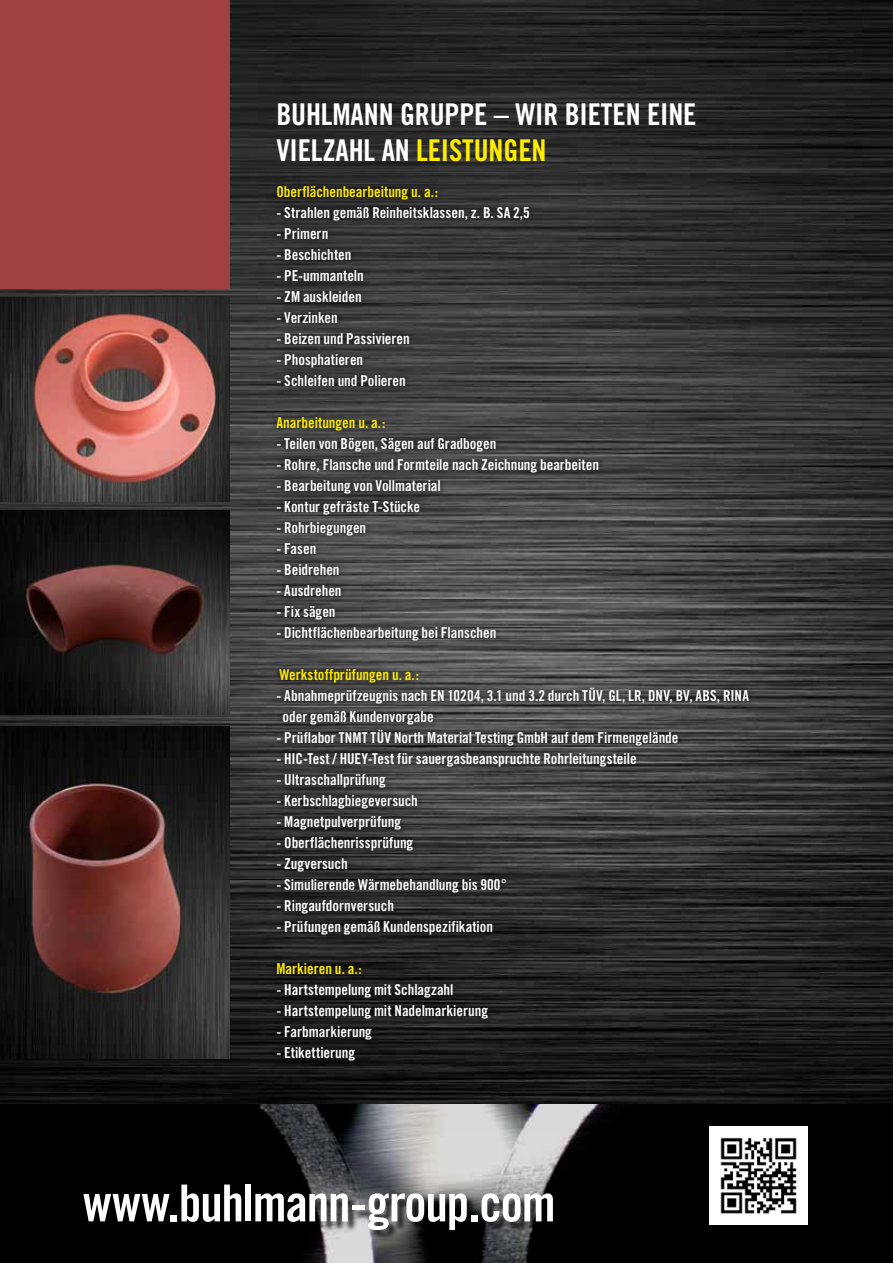
<style>
.page{position:relative;width:893px;height:1263px;background:#fff}
.page>*{position:absolute;margin:0;border:0;box-sizing:border-box;transform-origin:0 0}
.t1{font:51px "Trade Gothic Bold Cond Twenty";letter-spacing:-.025em;color:#fff}
.t2{font:30px/36px "Trade Gothic Bold Cond Twenty";letter-spacing:-.005em;color:#fff}
.t3{font:30px "Trade Gothic Bold Cond Twenty";color:#ffed00}
.t4{font:15px/21px "Trade Gothic Bold Cond Twenty";letter-spacing:-.005em;color:#fff}
.t5{font:15px "Trade Gothic Bold Cond Twenty";letter-spacing:-.005em;color:#ffed00}
.s1{color:#fff}
</style>
<div class="page">
<img style="left:0;top:0;width:893px;height:1104px">
<img style="left:0;top:1104px;width:893px;height:159px">
<div style="left:85px;top:1186px;width:478px;height:54px;background:#000;opacity:.75"></div>
<img style="left:710px;top:1126px;width:97px;height:98px">
<img style="left:0;top:297px;width:230px;height:204px">
<img style="left:0;top:510px;width:230px;height:204px">
<img style="left:0;top:726px;width:230px;height:332px">
<div style="left:0;top:0;width:230px;height:288px;background:#a14042"></div>
<svg style="left:269px;top:179px;width:487px;height:890px"></svg>
<h2 class="t2" style="left:276px;top:96px;width:384px">BUHLMANN GRUPPE – wir bieten eine vielzahl</h2>
<h2 class="t3" style="left:382px;top:132px;width:107px"><span class="s1">an</span> Leistungen</h2>
<p class="t5" style="left:276px;top:183px;width:163px">Oberflächenbearbeitung u. a.:</p>
<p class="t4" style="left:276px;top:202px;width:255px">- Strahlen gemäß Reinheitsklassen, z. B. SA 2,5</p>
<p class="t4" style="left:276px;top:223px;width:53px">- Primern</p>
<p class="t4" style="left:276px;top:244px;width:77px">- Beschichten</p>
<p class="t4" style="left:276px;top:265px;width:89px">- PE-ummanteln</p>
<p class="t4" style="left:276px;top:286px;width:87px">- ZM auskleiden</p>
<p class="t4" style="left:276px;top:307px;width:63px">- Verzinken</p>
<p class="t4" style="left:276px;top:328px;width:135px">- Beizen und Passivieren</p>
<p class="t4" style="left:276px;top:349px;width:88px">- Phosphatieren</p>
<p class="t4" style="left:276px;top:370px;width:131px">- Schleifen und Polieren</p>
<p class="t5" style="left:276px;top:414px;width:111px">Anarbeitungen u. a.:</p>
<p class="t4" style="left:276px;top:433px;width:221px">- Teilen von Bögen, Sägen auf Gradbogen</p>
<p class="t4" style="left:276px;top:454px;width:324px">- Rohre, Flansche und Formteile nach Zeichnung bearbeiten</p>
<p class="t4" style="left:276px;top:475px;width:166px">- Bearbeitung von Vollmaterial</p>
<p class="t4" style="left:276px;top:496px;width:145px">- Kontur gefräste T-Stücke</p>
<p class="t4" style="left:276px;top:517px;width:91px">- Rohrbiegungen</p>
<p class="t4" style="left:276px;top:538px;width:41px">- Fasen</p>
<p class="t4" style="left:276px;top:559px;width:65px">- Beidrehen</p>
<p class="t4" style="left:276px;top:580px;width:67px">- Ausdrehen</p>
<p class="t4" style="left:276px;top:601px;width:61px">- Fix sägen</p>
<p class="t4" style="left:276px;top:622px;width:221px">- Dichtflächenbearbeitung bei Flanschen</p>
<p class="t5" style="left:279px;top:666px;width:141px">Werkstoffprüfungen u. a.:</p>
<p class="t4" style="left:283px;top:685px;width:468px;text-indent:-6px">- Abnahmeprüfzeugnis nach EN 10204, 3.1 und 3.2 durch TÜV, GL, LR, DNV, BV, ABS, RINA oder gemäß Kundenvorgabe</p>
<p class="t4" style="left:276px;top:727px;width:404px">- Prüflabor TNMT TÜV North Material Testing GmbH auf dem Firmengelände</p>
<p class="t4" style="left:276px;top:748px;width:362px">- HIC-Test / HUEY-Test für sauergasbeanspruchte Rohrleitungsteile</p>
<p class="t4" style="left:276px;top:769px;width:111px">- Ultraschallprüfung</p>
<p class="t4" style="left:276px;top:790px;width:143px">- Kerbschlagbiegeversuch</p>
<p class="t4" style="left:276px;top:811px;width:126px">- Magnetpulverprüfung</p>
<p class="t4" style="left:276px;top:832px;width:138px">- Oberflächenrissprüfung</p>
<p class="t4" style="left:276px;top:853px;width:73px">- Zugversuch</p>
<p class="t4" style="left:276px;top:874px;width:232px">- Simulierende Wärmebehandlung bis 900°</p>
<p class="t4" style="left:276px;top:895px;width:119px">- Ringaufdornversuch</p>
<p class="t4" style="left:276px;top:916px;width:218px">- Prüfungen gemäß Kundenspezifikation</p>
<p class="t5" style="left:276px;top:960px;width:87px">Markieren u. a.:</p>
<p class="t4" style="left:276px;top:979px;width:179px">- Hartstempelung mit Schlagzahl</p>
<p class="t4" style="left:276px;top:1000px;width:213px">- Hartstempelung mit Nadelmarkierung</p>
<p class="t4" style="left:276px;top:1021px;width:97px">- Farbmarkierung</p>
<p class="t4" style="left:276px;top:1042px;width:80px">- Etikettierung</p>
<h1 class="t1" style="left:83px;top:1172px;width:474px">www.buhlmann-group.com</h1>
</div>
